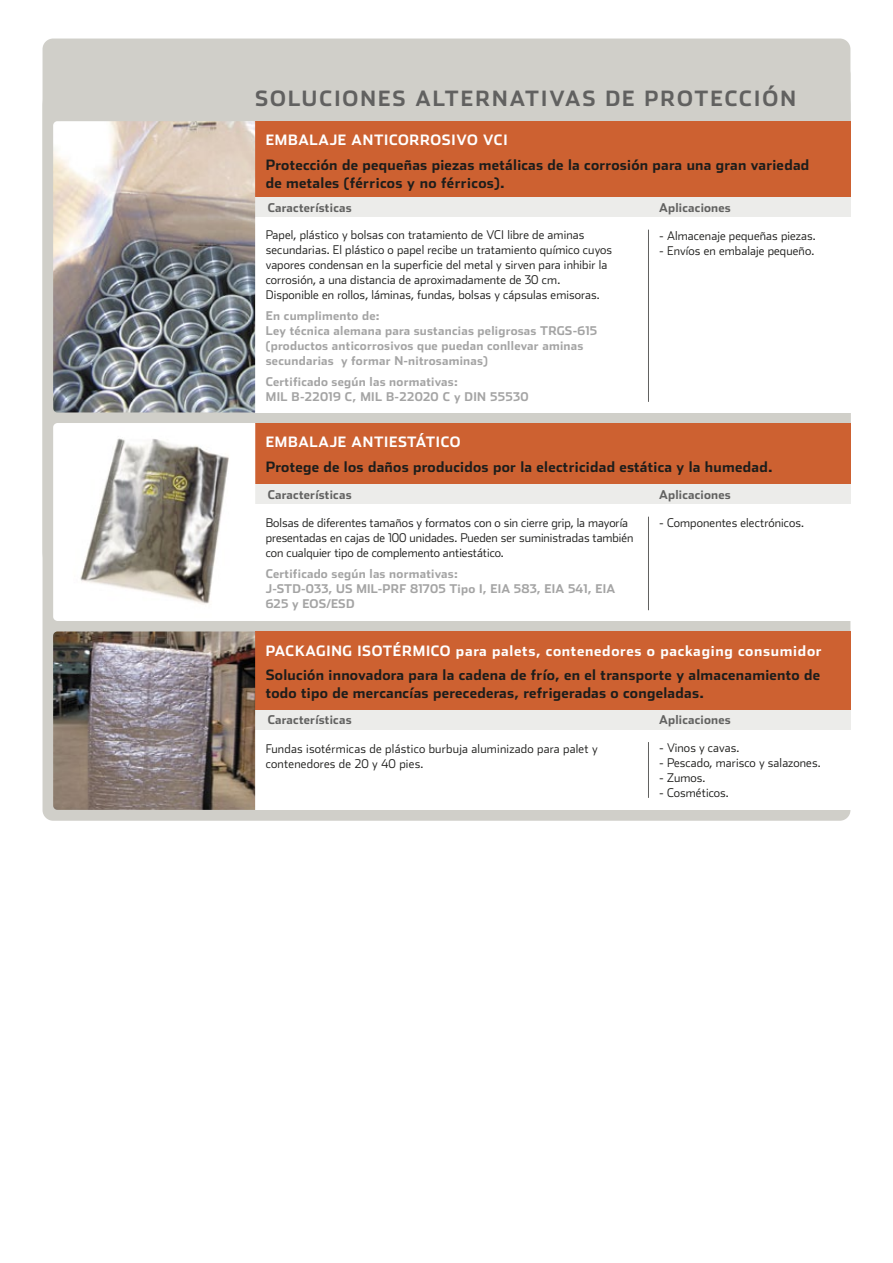
<style>
.page{position:relative;width:893px;height:1263px;background:#fff}
.page>*{position:absolute;margin:0;border:0;box-sizing:border-box;transform-origin:0 0}
.t1{font:700 21px "Stainless";letter-spacing:.1em;color:#616160}
.t2{font:700 14.25px/18px "Stainless";letter-spacing:.02em;color:#1d1d1b}
.t3{font:700 14.25px "Stainless";letter-spacing:.05em;color:#fff}
.t4{font:300 12px/15px "Stainless";letter-spacing:.01em;color:#1d1d1b}
.t5{font:700 12px/15px "Stainless";letter-spacing:.02em;color:#a4a4a4}
.t6{font:700 12px "Stainless";letter-spacing:.02em;color:#616160}
</style>
<div class="page">
<div style="left:43px;top:39px;width:807px;height:782px;background:#d0cfc9;border-radius:11px"></div>
<div style="left:255px;top:485px;width:595px;height:136px;background:#fff"></div>
<div style="left:255px;top:423px;width:595px;height:62px;background:#cd6131"></div>
<div style="left:255px;top:485px;width:595px;height:19px;background:#ececea"></div>
<hr style="left:648px;top:517px;width:1px;height:93px;background:#616160">
<img style="left:57px;top:423px;width:198px;height:198px">
<div style="left:255px;top:198px;width:595px;height:214px;background:#fff"></div>
<div style="left:255px;top:121px;width:595px;height:77px;background:#cd6131"></div>
<div style="left:255px;top:198px;width:595px;height:19px;background:#ececea"></div>
<hr style="left:648px;top:230px;width:1px;height:172px;background:#616160">
<img style="left:53px;top:121px;width:202px;height:291px">
<div style="left:255px;top:712px;width:595px;height:98px;background:#fff"></div>
<div style="left:255px;top:631px;width:595px;height:79px;background:#cd6131"></div>
<div style="left:255px;top:710px;width:595px;height:19px;background:#ececea"></div>
<hr style="left:648px;top:742px;width:1px;height:56px;background:#616160">
<img style="left:53px;top:631px;width:202px;height:179px">
<h1 class="t1" style="left:255px;top:85px;width:542px">SOLUCIONES ALTERNATIVAS DE PROTECCIÓN</h1>
<p class="t3" style="left:266px;top:131px;width:243px">EMBALAJE ANTICORROSIVO VCI</p>
<p class="t2" style="left:266px;top:155px;width:545px">Protección de pequeñas piezas metálicas de la corrosión para una gran variedad de metales (férricos y no férricos).</p>
<p class="t6" style="left:268px;top:200px;width:85px">Características</p>
<p class="t6" style="left:659px;top:200px;width:73px">Aplicaciones</p>
<p class="t4" style="left:659px;top:228px;width:158px">- Almacenaje pequeñas piezas.</p>
<p class="t4" style="left:659px;top:243px;width:157px">- Envíos en embalaje pequeño.</p>
<p class="t4" style="left:266px;top:227px;width:348px">Papel, plástico y bolsas con tratamiento de VCI libre de aminas secundarias. El plástico o papel recibe un tratamiento químico cuyos vapores condensan en la superficie del metal y sirven para inhibir la corrosión, a una distancia de aproximadamente de 30 cm.<br>Disponible en rollos, láminas, fundas, bolsas y cápsulas emisoras.</p>
<p class="t5" style="left:266px;top:308px;width:333px">En cumplimento de:<br>Ley técnica alemana para sustancias peligrosas TRGS-615 (productos anticorrosivos que puedan conllevar aminas secundarias y formar N-nitrosaminas)</p>
<p class="t5" style="left:266px;top:374px;width:264px">Certificado según las normativas:<br>MIL B-22019 C, MIL B-22020 C y DIN 55530</p>
<p class="t3" style="left:266px;top:433px;width:196px">EMBALAJE ANTIESTÁTICO</p>
<p class="t2" style="left:266px;top:457px;width:508px">Protege de los daños producidos por la electricidad estática y la humedad.</p>
<p class="t6" style="left:268px;top:487px;width:85px">Características</p>
<p class="t6" style="left:659px;top:487px;width:73px">Aplicaciones</p>
<p class="t4" style="left:659px;top:515px;width:146px">- Componentes electrónicos.</p>
<p class="t4" style="left:266px;top:515px;width:369px">Bolsas de diferentes tamaños y formatos con o sin cierre grip, la mayoría presentadas en cajas de 100 unidades. Pueden ser suministradas también con cualquier tipo de complemento antiestático.</p>
<p class="t5" style="left:266px;top:566px;width:351px">Certificado según las normativas:<br>J-STD-033, US MIL-PRF 81705 Tipo I, EIA 583, EIA 541, EIA<br>625 y EOS/ESD</p>
<p class="t3" style="left:266px;top:642px;width:557px">PACKAGING ISOTÉRMICO para palets, contenedores o packaging consumidor</p>
<p class="t2" style="left:266px;top:665px;width:556px">Solución innovadora para la cadena de frío, en el transporte y almacenamiento de todo tipo de mercancías perecederas, refrigeradas o congeladas.</p>
<p class="t6" style="left:268px;top:712px;width:85px">Características</p>
<p class="t6" style="left:659px;top:712px;width:73px">Aplicaciones</p>
<p class="t4" style="left:659px;top:740px;width:82px">- Vinos y cavas.</p>
<p class="t4" style="left:659px;top:755px;width:163px">- Pescado, marisco y salazones.</p>
<p class="t4" style="left:659px;top:770px;width:48px">- Zumos.</p>
<p class="t4" style="left:659px;top:785px;width:71px">- Cosméticos.</p>
<p class="t4" style="left:266px;top:741px;width:334px">Fundas isotérmicas de plástico burbuja aluminizado para palet y contenedores de 20 y 40 pies.</p>
</div>
